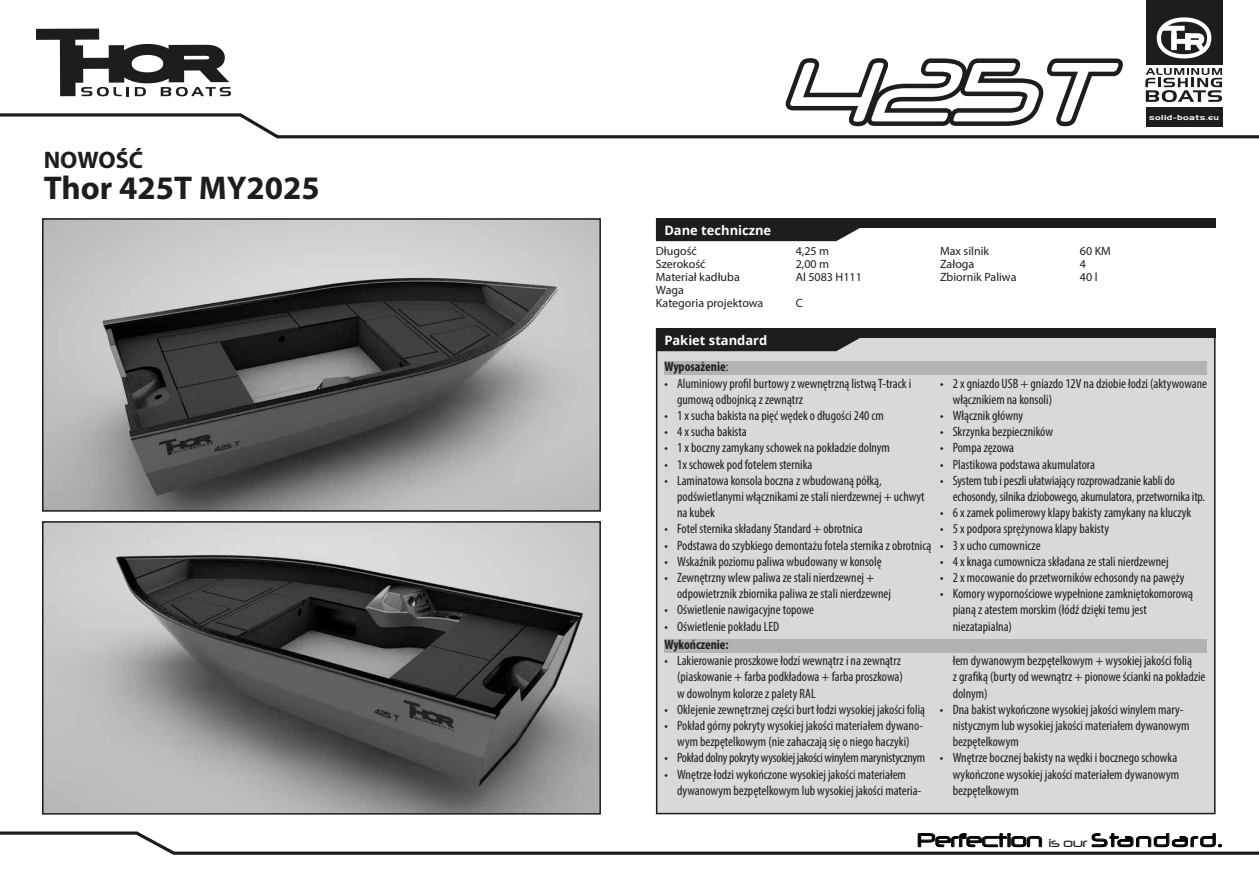
<style>
.page{position:relative;width:1259px;height:893px;background:#fff}
.page>*{position:absolute;margin:0;border:0;box-sizing:border-box;transform-origin:0 0}
.t1{font:700 33px "Myriad Pro";color:#1d1d1b}
.t2{font:700 24px "Myriad Pro";color:#1d1d1b}
.t3{font:18.15px "Neuropol";color:#010101}
.t4{font:condensed 13.5px/16.2px "Myriad Pro";color:#1d1d1b}
.t5{font:condensed 13.5px "Myriad Pro";letter-spacing:-.02em;color:#1d1d1b}
.t6{font:700 condensed 13.5px "Myriad Pro";color:#1d1d1b}
.t7{font:700 12.9px "Open Sans";color:#fff}
.t8{font:12px/12.9px "Myriad Pro";color:#1d1d1b}
.t9{font:7.05px "Handel Gothic EU";letter-spacing:.05em;color:#fff;scale:1.31 1}
.s1{font-weight:400}
.s2{font-size:10.95px;color:#1f1f1f}
</style>
<div class="page">
<div style="left:1146px;top:0;width:76px;height:64px;background:#1d1d1b"></div>
<svg style="left:0;top:831px;width:1259px;height:24px"></svg>
<div style="left:656px;top:328px;width:559px;height:486px;background:#d9d9d9;border:2px solid #1d1d1b"></div>
<img style="left:45px;top:221px;width:553px;height:288px">
<div style="left:42px;top:218px;width:559px;height:294px;border:2px solid #1d1d1b"></div>
<img style="left:45px;top:524px;width:553px;height:288px">
<div style="left:42px;top:521px;width:559px;height:294px;border:2px solid #1d1d1b"></div>
<svg style="left:0;top:17px;width:1259px;height:122px"></svg>
<div style="left:664px;top:361px;width:543px;height:14px;background:#b3b2b2"></div>
<div style="left:664px;top:639px;width:543px;height:13px;background:#b3b2b2"></div>
<div style="left:656px;top:338px;width:204px;height:13px;background:#1d1d1b"></div>
<div style="left:656px;top:228px;width:204px;height:13px;background:#1d1d1b"></div>
<div style="left:656px;top:328px;width:559px;height:10px;background:#1d1d1b"></div>
<div style="left:656px;top:218px;width:559px;height:10px;background:#1d1d1b"></div>
<h2 class="t2" style="left:44px;top:144px;width:101px">NOWOŚĆ</h2>
<h1 class="t1" style="left:44px;top:166px;width:278px">Thor 425T MY2025</h1>
<p class="t9" style="left:1149px;top:113px;width:55px">solid-boats.eu</p>
<p class="t7" style="left:664px;top:221px;width:108px">Dane techniczne</p>
<p class="t8" style="left:656px;top:245px;width:42px">Długość</p>
<p class="t8" style="left:796px;top:245px;width:35px">4,25 m</p>
<p class="t8" style="left:656px;top:257px;width:51px">Szerokość</p>
<p class="t8" style="left:796px;top:257px;width:35px">2,00 m</p>
<p class="t8" style="left:656px;top:270px;width:85px">Materiał kadłuba</p>
<p class="t8" style="left:796px;top:270px;width:68px">Al 5083 H111</p>
<p class="t8" style="left:656px;top:283px;width:109px">Waga<br>Kategoria projektowa</p>
<p class="t8" style="left:796px;top:296px;width:8px">C</p>
<p class="t8" style="left:940px;top:245px;width:51px">Max silnik</p>
<p class="t8" style="left:1079px;top:245px;width:33px">60 KM</p>
<p class="t8" style="left:940px;top:257px;width:36px">Załoga</p>
<p class="t8" style="left:1079px;top:257px;width:8px">4</p>
<p class="t8" style="left:940px;top:270px;width:78px">Zbiornik Paliwa</p>
<p class="t8" style="left:1079px;top:270px;width:19px">40 l</p>
<p class="t7" style="left:664px;top:331px;width:104px">Pakiet standard</p>
<p class="t6" style="left:664px;top:358px;width:65px">Wyposażenie<span class="s1">:</span></p>
<p class="t4" style="left:677px;top:375px;width:236px;text-indent:-13px">• Aluminiowy profil burtowy z wewnętrzną listwą T-track i gumową odbojnicą z zewnątrz</p>
<p class="t4" style="left:664px;top:407px;width:221px">• 1 x sucha bakista na pięć wędek o długości 240 cm</p>
<p class="t4" style="left:664px;top:423px;width:84px">• 4 x sucha bakista</p>
<p class="t4" style="left:664px;top:440px;width:227px">• 1 x boczny zamykany schowek na pokładzie dolnym</p>
<p class="t4" style="left:664px;top:456px;width:150px">• 1x schowek pod fotelem sternika</p>
<p class="t4" style="left:677px;top:472px;width:249px;text-indent:-13px">• Laminatowa konsola boczna z wbudowaną półką, podświetlanymi włącznikami ze stali nierdzewnej + uchwyt na kubek</p>
<p class="t4" style="left:664px;top:521px;width:200px">• Fotel sternika składany Standard + obrotnica</p>
<p class="t4" style="left:664px;top:537px;width:268px">• Podstawa do szybkiego demontażu fotela sternika z obrotnicą</p>
<p class="t4" style="left:664px;top:553px;width:219px">• Wskaźnik poziomu paliwa wbudowany w konsolę</p>
<p class="t4" style="left:677px;top:569px;width:215px;text-indent:-13px">• Zewnętrzny wlew paliwa ze stali nierdzewnej + odpowietrznik zbiornika paliwa ze stali nierdzewnej</p>
<p class="t4" style="left:664px;top:602px;width:151px">• Oświetlenie nawigacyjne topowe</p>
<p class="t4" style="left:664px;top:618px;width:116px">• Oświetlenie pokładu LED</p>
<p class="t6" style="left:664px;top:636px;width:66px">Wykończenie:</p>
<p class="t4" style="left:677px;top:652px;width:227px;text-indent:-13px">• Lakierowanie proszkowe łodzi wewnątrz i na zewnątrz (piaskowanie + farba podkładowa + farba proszkowa) w dowolnym kolorze z palety RAL</p>
<p class="t4" style="left:664px;top:701px;width:262px">• Oklejenie zewnętrznej części burt łodzi wysokiej jakości folią</p>
<p class="t4" style="left:664px;top:717px;width:260px;text-align:center">• Pokład górny pokryty wysokiej jakości materiałem dywano&shy;wym bezpętelkowym (nie zahaczają się o niego haczyki)</p>
<p class="t5" style="left:664px;top:750px;width:262px">• Pokład dolny pokryty wysokiej jakości winylem marynistycznym</p>
<p class="t4" style="left:677px;top:766px;width:246px;text-indent:-13px">• Wnętrze łodzi wykończone wysokiej jakości materiałem dywanowym bezpętelkowym lub wysokiej jakości materia-</p>
<p class="t4" style="left:952px;top:375px;width:256px;text-indent:-13px">• 2 x gniazdo USB + gniazdo 12V na dziobie łodzi (aktywowane włącznikiem na konsoli)</p>
<p class="t4" style="left:940px;top:407px;width:85px">• Włącznik główny</p>
<p class="t4" style="left:940px;top:423px;width:114px">• Skrzynka bezpieczników</p>
<p class="t4" style="left:940px;top:440px;width:76px">• Pompa zęzowa</p>
<p class="t4" style="left:940px;top:456px;width:157px">• Plastikowa podstawa akumulatora</p>
<p class="t4" style="left:952px;top:472px;width:254px;text-indent:-13px">• System tub i peszli ułatwiający rozprowadzanie kabli do echosondy, silnika dziobowego, akumulatora, przetwornika itp.</p>
<p class="t4" style="left:940px;top:504px;width:253px">• 6 x zamek polimerowy klapy bakisty zamykany na kluczyk</p>
<p class="t4" style="left:940px;top:521px;width:171px">• 5 x podpora sprężynowa klapy bakisty</p>
<p class="t4" style="left:940px;top:537px;width:102px">• 3 x ucho cumownicze</p>
<p class="t4" style="left:940px;top:553px;width:230px">• 4 x knaga cumownicza składana ze stali nierdzewnej</p>
<p class="t4" style="left:940px;top:569px;width:246px">• 2 x mocowanie do przetworników echosondy na pawęży</p>
<p class="t4" style="left:952px;top:585px;width:242px;text-indent:-13px">• Komory wypornościowe wypełnione zamkniętokomorową pianą z atestem morskim (łódź dzięki temu jest niezatapialna)</p>
<p class="t4" style="left:952px;top:652px;width:254px">łem dywanowym bezpętelkowym + wysokiej jakości folią<br>z grafiką (burty od wewnątrz + pionowe ścianki na pokładzie dolnym)</p>
<p class="t4" style="left:952px;top:701px;width:238px;text-indent:-13px">• Dna bakist wykończone wysokiej jakości winylem mary&shy;nistycznym lub wysokiej jakości materiałem dywanowym bezpętelkowym</p>
<p class="t4" style="left:952px;top:750px;width:228px;text-indent:-13px">• Wnętrze bocznej bakisty na wędki i bocznego schowka wykończone wysokiej jakości materiałem dywanowym bezpętelkowym</p>
<h3 class="t3" style="left:917px;top:829px;width:306px">Perfection <span class="s2">is our</span> Standa rd.</h3>
</div>
